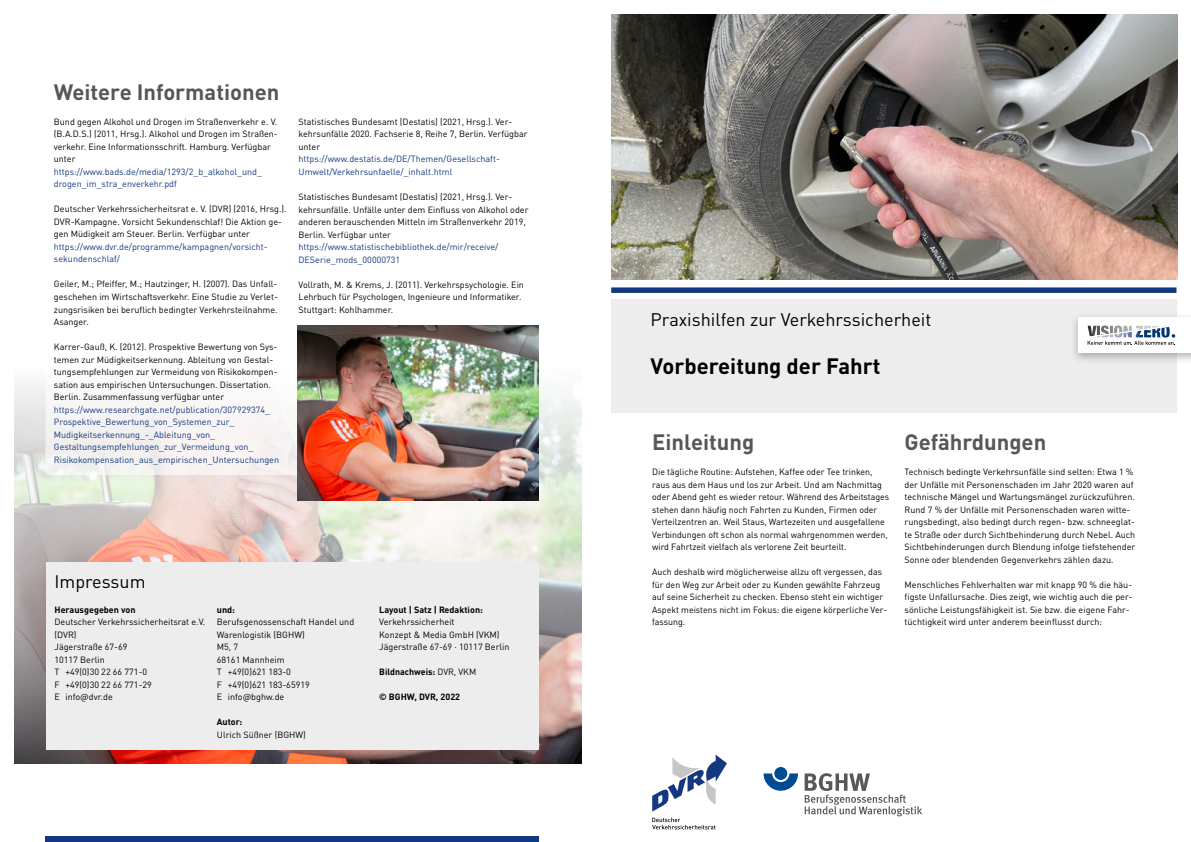
<style>
.page{position:relative;width:1191px;height:842px;background:#fff}
.page>*{position:absolute;margin:0;border:0;box-sizing:border-box;transform-origin:0 0}
.t1{font:700 22px "DINOT";color:#575756}
.t2{font:700 22px "DINOT";color:#000}
.t3{font:18px "DINOT";color:#000}
.t4{font:9px/12.5px "DINOT";color:#000}
.t5{font:9px/12.5px "DINOT";color:#14387f}
.t6{font:700 9px "DINOT";color:#000}
.s1{font-weight:400}
</style>
<div class="page">
<div style="left:45px;top:836px;width:494px;height:6px;background:#14387f"></div>
<img style="left:611px;top:14px;width:566px;height:266px">
<div style="left:611px;top:299px;width:566px;height:113px;background:#ededed"></div>
<div style="left:611px;top:287px;width:565px;height:6px;background:#14387f"></div>
<img style="left:14px;top:384px;width:567px;height:379px">
<svg style="left:45px;top:325px;width:253px;height:150px"></svg>
<div style="left:46px;top:562px;width:493px;height:188px;background:#ededed"></div>
<svg style="left:763px;top:773px;width:35px;height:18px"></svg>
<div style="left:774px;top:767px;width:13px;height:13px;background:#004b93;border-radius:50%"></div>
<svg style="left:804px;top:773px;width:118px;height:43px"></svg>
<div style="left:1069px;top:311px;width:122px;height:53px;background:#000;opacity:.3"></div>
<div style="left:1079px;top:317px;width:112px;height:36px;background:#fff"></div>
<svg style="left:1087px;top:326px;width:88px;height:19px"></svg>
<svg style="left:652px;top:818px;width:63px;height:11px"></svg>
<svg style="left:652px;top:755px;width:75px;height:56px"></svg>
<img style="left:298px;top:325px;width:241px;height:175px">
<h1 class="t1" style="left:54px;top:78px;width:227px">Weitere Informationen</h1>
<p class="t4" style="left:54px;top:115px;width:225px">Bund gegen Alkohol und Drogen im Straßenverkehr e. V. (B.A.D.S.) (2011, Hrsg.). Alkohol und Drogen im Straßen&shy;verkehr. Eine Informationsschrift. Hamburg. Verfügbar unter</p>
<p class="t5" style="left:54px;top:165px;width:209px">https://www.bads.de/media/1293/2_b_alkohol_und_ drogen_im_stra_enverkehr.pdf</p>
<p class="t4" style="left:54px;top:203px;width:234px">Deutscher Verkehrssicherheitsrat e. V. (DVR) (2016, Hrsg.).<br>DVR-Kampagne. Vorsicht Sekundenschlaf! Die Aktion ge&shy;gen Müdigkeit am Steuer. Berlin. Verfügbar unter</p>
<p class="t5" style="left:54px;top:240px;width:215px">https://www.dvr.de/programme/kampagnen/vorsicht&shy;sekundenschlaf/</p>
<p class="t4" style="left:54px;top:278px;width:225px;text-align:justify">Geiler, M.; Pfeiffer, M.; Hautzinger, H. (2007). Das Unfall&shy;geschehen im Wirtschaftsverkehr. Eine Studie zu Verlet&shy;zungsrisiken bei beruflich bedingter Verkehrsteilnahme.<br>Asanger.</p>
<p class="t4" style="left:54px;top:340px;width:225px">Karrer-Gauß, K. (2012). Prospektive Bewertung von Sys&shy;temen zur Müdigkeitserkennung. Ableitung von Gestal&shy;tungsempfehlungen zur Vermeidung von Risikokompen&shy;sation aus empirischen Untersuchungen. Dissertation.<br>Berlin. Zusammenfassung verfügbar unter</p>
<p class="t5" style="left:54px;top:403px;width:227px">https://www.researchgate.net/publication/307929374_ Prospektive_Bewertung_von_Systemen_zur_ Mudigkeitserkennung_-_Ableitung_von_ Gestaltungsempfehlungen_zur_Vermeidung_von_ Risikokompensation_aus_empirischen_Untersuchungen</p>
<p class="t4" style="left:298px;top:115px;width:231px">Statistisches Bundesamt (Destatis) (2021, Hrsg.). Ver&shy;kehrsunfälle 2020. Fachserie 8, Reihe 7, Berlin. Verfügbar unter</p>
<p class="t5" style="left:298px;top:153px;width:203px">https://www.destatis.de/DE/Themen/Gesellschaft-<br>Umwelt/Verkehrsunfaelle/_inhalt.html</p>
<p class="t4" style="left:298px;top:190px;width:231px">Statistisches Bundesamt (Destatis) (2021, Hrsg.). Ver&shy;kehrsunfälle. Unfälle unter dem Einfluss von Alkohol oder anderen berauschenden Mitteln im Straßenverkehr 2019, Berlin. Verfügbar unter</p>
<p class="t5" style="left:298px;top:240px;width:201px">https://www.statistischebibliothek.de/mir/receive/<br>DESerie_mods_00000731</p>
<p class="t4" style="left:298px;top:278px;width:227px">Vollrath, M. &amp; Krems, J. (2011). Verkehrspsychologie. Ein<br>Lehrbuch für Psychologen, Ingenieure und Informatiker.<br>Stuttgart: Kohlhammer.</p>
<h2 class="t3" style="left:54px;top:570px;width:92px">Impressum</h2>
<p class="t6" style="left:54px;top:603px;width:83px">Herausgegeben von</p>
<p class="t4" style="left:54px;top:615px;width:152px">Deutscher Verkehrssicherheitsrat e.V. (DVR)<br>Jägerstraße 67-69<br>10117 Berlin<br>T +49(0)30 22 66 771-0<br>F +49(0)30 22 66 771-29<br>E info@dvr.de</p>
<p class="t6" style="left:217px;top:603px;width:20px">und:</p>
<p class="t4" style="left:217px;top:615px;width:139px">Berufsgenossenschaft Handel und<br>Warenlogistik (BGHW)<br>M5, 7<br>68161 Mannheim<br>T +49(0)621 183-0<br>F +49(0)621 183-65919<br>E info@bghw.de</p>
<p class="t6" style="left:217px;top:716px;width:27px">Autor:</p>
<p class="t4" style="left:217px;top:728px;width:90px">Ulrich Süßner (BGHW)</p>
<p class="t6" style="left:379px;top:603px;width:105px">Layout | Satz | Redaktion:</p>
<p class="t4" style="left:379px;top:615px;width:132px">Verkehrssicherheit<br>Konzept &amp; Media GmbH (VKM)<br>Jägerstraße 67-69 · 10117 Berlin</p>
<p class="t6" style="left:379px;top:666px;width:98px">Bildnachweis: <span class="s1">DVR, VKM</span></p>
<p class="t6" style="left:379px;top:691px;width:82px">© BGHW, DVR, 2022</p>
<h2 class="t3" style="left:650px;top:309px;width:282px">Praxishilfen zur Verkehrssicherheit</h2>
<h1 class="t2" style="left:650px;top:351px;width:231px">Vorbereitung der Fahrt</h1>
<h1 class="t1" style="left:652px;top:428px;width:104px">Einleitung</h1>
<p class="t4" style="left:652px;top:465px;width:239px">Die tägliche Routine: Aufstehen, Kaffee oder Tee trinken, raus aus dem Haus und los zur Arbeit. Und am Nachmittag oder Abend geht es wieder retour. Während des Arbeitstages stehen dann häufig noch Fahrten zu Kunden, Firmen oder Verteilzentren an. Weil Staus, Wartezeiten und ausgefallene Verbindungen oft schon als normal wahrgenommen werden, wird Fahrtzeit vielfach als verlorene Zeit beurteilt.</p>
<p class="t4" style="left:652px;top:565px;width:236px">Auch deshalb wird möglicherweise allzu oft vergessen, das für den Weg zur Arbeit oder zu Kunden gewählte Fahrzeug auf seine Sicherheit zu checken. Ebenso steht ein wichtiger Aspekt meistens nicht im Fokus: die eigene körperliche Ver&shy;fassung.</p>
<h1 class="t1" style="left:904px;top:428px;width:143px">Gefährdungen</h1>
<p class="t4" style="left:904px;top:465px;width:232px">Technisch bedingte Verkehrsunfälle sind selten: Etwa 1 % der Unfälle mit Personenschaden im Jahr 2020 waren auf technische Mängel und Wartungsmängel zurückzuführen.<br>Rund 7 % der Unfälle mit Personenschaden waren witte&shy;rungsbedingt, also bedingt durch regen- bzw. schneeglat&shy;te Straße oder durch Sichtbehinderung durch Nebel. Auch Sichtbehinderungen durch Blendung infolge tiefstehender Sonne oder blendenden Gegenverkehrs zählen dazu.</p>
<p class="t4" style="left:904px;top:578px;width:229px">Menschliches Fehlverhalten war mit knapp 90 % die häu&shy;figste Unfallursache. Dies zeigt, wie wichtig auch die per&shy;sönliche Leistungsfähigkeit ist. Sie bzw. die eigene Fahr&shy;tüchtigkeit wird unter anderem beeinflusst durch:</p>
</div>
